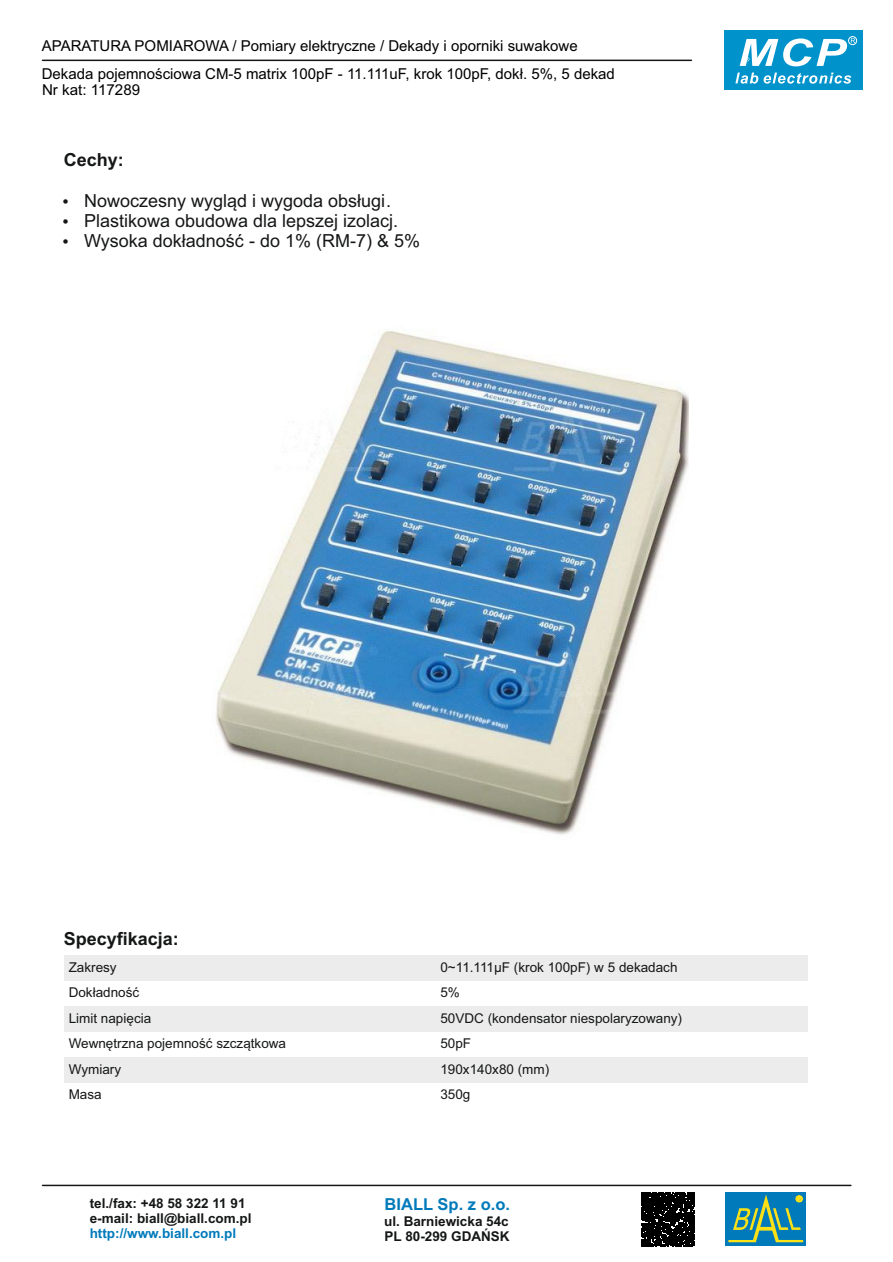
<style>
.page{position:relative;width:893px;height:1262px;background:#fff}
.page>*{position:absolute;margin:0;border:0;box-sizing:border-box;transform-origin:0 0}
.t1{font:18px "Arial";color:#151616}
.t2{font:700 18px "Arial";color:#151616}
.t3{font:700 16.5px "Arial";color:#007abb}
.t4{font:15px "Arial";color:#000}
.t5{font:13.5px "Arial";color:#151616}
.t6{font:700 13.5px/15.1px "Arial";color:#151616}
.t7{font:700 13.5px "Arial";color:#007abb}
</style>
<div class="page">
<img style="left:216px;top:331px;width:472px;height:504px">
<div style="left:64px;top:955px;width:372px;height:25px;background:#ececec"></div>
<div style="left:436px;top:955px;width:371px;height:25px;background:#ececec"></div>
<div style="left:64px;top:1006px;width:372px;height:25px;background:#ececec"></div>
<div style="left:436px;top:1006px;width:371px;height:25px;background:#ececec"></div>
<div style="left:64px;top:1057px;width:372px;height:26px;background:#ececec"></div>
<div style="left:436px;top:1057px;width:371px;height:26px;background:#ececec"></div>
<div style="left:724px;top:31px;width:138px;height:59px;background:#0093cb"></div>
<svg style="left:735px;top:73px;width:116px;height:11px"></svg>
<div style="left:848px;top:36px;width:9px;height:9px;border:1px solid #fff;border-radius:50%"></div>
<hr style="left:43px;top:1184px;width:807px;height:2px;background:#151616">
<div style="left:725px;top:1192px;width:81px;height:54px;background:#007abb"></div>
<svg style="left:728px;top:1194px;width:75px;height:48px"></svg>
<div style="left:641px;top:1192px;width:53px;height:54px;background:#000"></div>
<hr style="left:43px;top:60px;width:648px;height:1px;background:#151616">
<svg style="left:739px;top:38px;width:116px;height:28px"></svg>
<p class="t4" style="left:42px;top:41px;width:537px">APARATURA POMIAROWA / Pomiary elektryczne / Dekady i oporniki suwakowe</p>
<p class="t4" style="left:42px;top:68px;width:574px">Dekada pojemnościowa CM-5 matrix 100pF - 11.111uF, krok 100pF, dokł. 5%, 5 dekad</p>
<p class="t4" style="left:42px;top:84px;width:100px">Nr kat: 117289</p>
<h1 class="t2" style="left:64px;top:153px;width:62px">Cechy:</h1>
<h1 class="t1" style="left:62px;top:193px;width:331px">• Nowoczesny wygląd i wygoda obsługi .</h1>
<h1 class="t1" style="left:62px;top:214px;width:338px">• Plastikowa obudowa dla lepszej izolacj.</h1>
<h1 class="t1" style="left:62px;top:234px;width:359px">• Wysoka dokładność - do 1% (RM-7) &amp; 5%</h1>
<h1 class="t2" style="left:64px;top:931px;width:117px">Specyfikacja:</h1>
<p class="t5" style="left:69px;top:962px;width:50px">Zakresy</p>
<p class="t5" style="left:440px;top:962px;width:239px">0~11.111µF (krok 100pF) w 5 dekadach</p>
<p class="t5" style="left:69px;top:987px;width:72px">Dokładność</p>
<p class="t5" style="left:440px;top:987px;width:21px">5%</p>
<p class="t5" style="left:69px;top:1013px;width:84px">Limit napięcia</p>
<p class="t5" style="left:440px;top:1013px;width:243px">50VDC (kondensator niespolaryzowany)</p>
<p class="t5" style="left:69px;top:1038px;width:219px">Wewnętrzna pojemność szczątkowa</p>
<p class="t5" style="left:440px;top:1038px;width:32px">50pF</p>
<p class="t5" style="left:69px;top:1064px;width:54px">Wymiary</p>
<p class="t5" style="left:440px;top:1064px;width:110px">190x140x80 (mm)</p>
<p class="t5" style="left:69px;top:1089px;width:35px">Masa</p>
<p class="t5" style="left:440px;top:1089px;width:32px">350g</p>
<p class="t6" style="left:90px;top:1196px;width:163px">tel./fax: +48 58 322 11 91 e-mail: biall@biall.com.pl</p>
<p class="t7" style="left:90px;top:1228px;width:148px">http://www.biall.com.pl</p>
<p class="t3" style="left:384px;top:1197px;width:127px">BIALL Sp. z o.o.</p>
<p class="t6" style="left:384px;top:1214px;width:127px">ul. Barniewicka 54c<br>PL 80-299 GDAŃSK</p>
</div>
